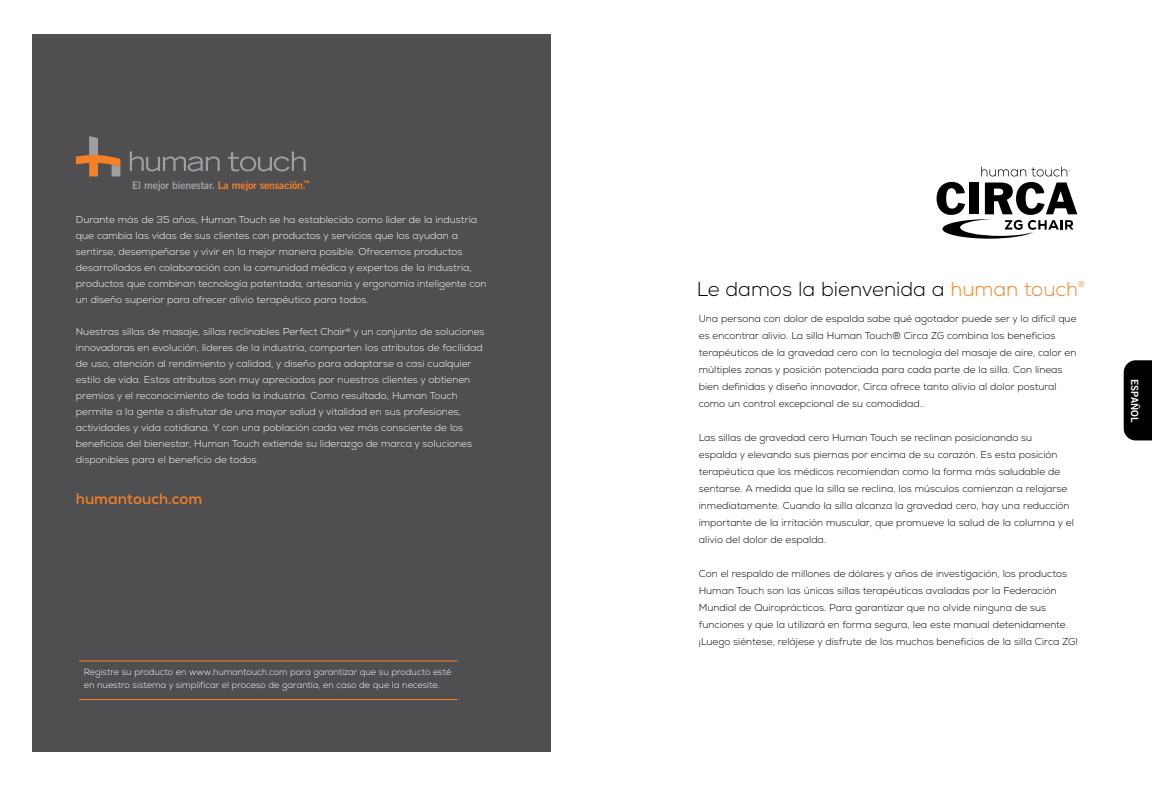
<style>
.page{position:relative;width:1152px;height:792px;background:#fff}
.page>*{position:absolute;margin:0;border:0;box-sizing:border-box;transform-origin:0 0}
.t1{font:300 20.2px "Nexa";color:#000}
.t2{font:700 15.2px "Nexa";color:#f58025}
.t3{font:10.5px "Trade Gothic LT Bold Two";letter-spacing:-.02em;color:#9d9fa2}
.t4{font:300 10px/17px "Nexa";color:#000}
.t5{font:300 10px/16px "Nexa";color:#fff}
.t6{font:10px "Trade Gothic LT Bold Two";color:#fff}
.t7{font:300 9px/12.8px "Nexa";color:#fff}
.t8{font:300 8.3px "Nexa";color:#f58025}
.s1{color:#f58025}
</style>
<div class="page">
<div style="left:1124px;top:360px;width:28px;height:80px;background:#000"></div>
<svg style="left:937px;top:167px;width:140px;height:72px"></svg>
<div style="left:33px;top:35px;width:518px;height:717px;background:#4f4f51"></div>
<hr style="left:79px;top:661px;width:379px;height:1px;background:#f58025">
<hr style="left:79px;top:699px;width:379px;height:1px;background:#f58025">
<svg style="left:130px;top:151px;width:90px;height:20px"></svg>
<svg style="left:228px;top:151px;width:78px;height:20px"></svg>
<svg style="left:76px;top:136px;width:44px;height:40px"></svg>
<p class="t3" style="left:132px;top:179px;width:179px">El mejor bienestar. <span class="s1">La mejor sensación.</span><sup>™</sup></p>
<p class="t5" style="left:76px;top:212px;width:412px">Durante más de 35 años, Human Touch se ha establecido como líder de la industria que cambia las vidas de sus clientes con productos y servicios que los ayudan a sentirse, desempeñarse y vivir en la mejor manera posible. Ofrecemos productos desarrollados en colaboración con la comunidad médica y expertos de la industria, productos que combinan tecnología patentada, artesanía y ergonomía inteligente con un diseño superior para ofrecer alivio terapéutico para todos.</p>
<p class="t5" style="left:76px;top:324px;width:410px">Nuestras sillas de masaje, sillas reclinables Perfect Chair<sup>®</sup> y un conjunto de soluciones innovadoras en evolución, líderes de la industria, comparten los atributos de facilidad de uso, atención al rendimiento y calidad, y diseño para adaptarse a casi cualquier estilo de vida. Estos atributos son muy apreciados por nuestros clientes y obtienen premios y el reconocimiento de toda la industria. Como resultado, Human Touch permite a la gente a disfrutar de una mayor salud y vitalidad en sus profesiones, actividades y vida cotidiana. Y con una población cada vez más consciente de los beneficios del bienestar, Human Touch extiende su liderazgo de marca y soluciones disponibles para el beneficio de todos.</p>
<h2 class="t2" style="left:76px;top:489px;width:128px">humantouch.com</h2>
<p class="t7" style="left:84px;top:666px;width:369px">Registre su producto en www.humantouch.com para garantizar que su producto esté en nuestro sistema y simplificar el proceso de garantía, en caso de que la necesite.</p>
<h1 class="t1" style="left:697px;top:277px;width:383px">Le damos la bienvenida a <span class="s1">human touch</span></h1>
<p class="t8" style="left:1078px;top:279px;width:8px">®</p>
<p class="t4" style="left:699px;top:310px;width:379px">Una persona con dolor de espalda sabe qué agotador puede ser y lo difícil que es encontrar alivio. La silla Human Touch® Circa ZG combina los beneficios terapéuticos de la gravedad cero con la tecnología del masaje de aire, calor en múltiples zonas y posición potenciada para cada parte de la silla. Con líneas bien definidas y diseño innovador, Circa ofrece tanto alivio al dolor postural como un control excepcional de su comodidad..</p>
<p class="t4" style="left:699px;top:429px;width:377px">Las sillas de gravedad cero Human Touch se reclinan posicionando su<br>espalda y elevando sus piernas por encima de su corazón. Es esta posición terapéutica que los médicos recomiendan como la forma más saludable de sentarse. A medida que la silla se reclina, los músculos comienzan a relajarse inmediatamente. Cuando la silla alcanza la gravedad cero, hay una reducción importante de la irritación muscular, que promueve la salud de la columna y el alivio del dolor de espalda.</p>
<p class="t4" style="left:699px;top:565px;width:381px">Con el respaldo de millones de dólares y años de investigación, los productos Human Touch son las únicas sillas terapéuticas avaladas por la Federación Mundial de Quiroprácticos. Para garantizar que no olvide ninguna de sus funciones y que la utilizará en forma segura, lea este manual detenidamente. ¡Luego siéntese, relájese y disfrute de los muchos beneficios de la silla Circa ZG!</p>
<p class="t6" style="left:1141px;top:379px;width:45px;rotate:90deg">ESPAÑOL</p>
</div>
